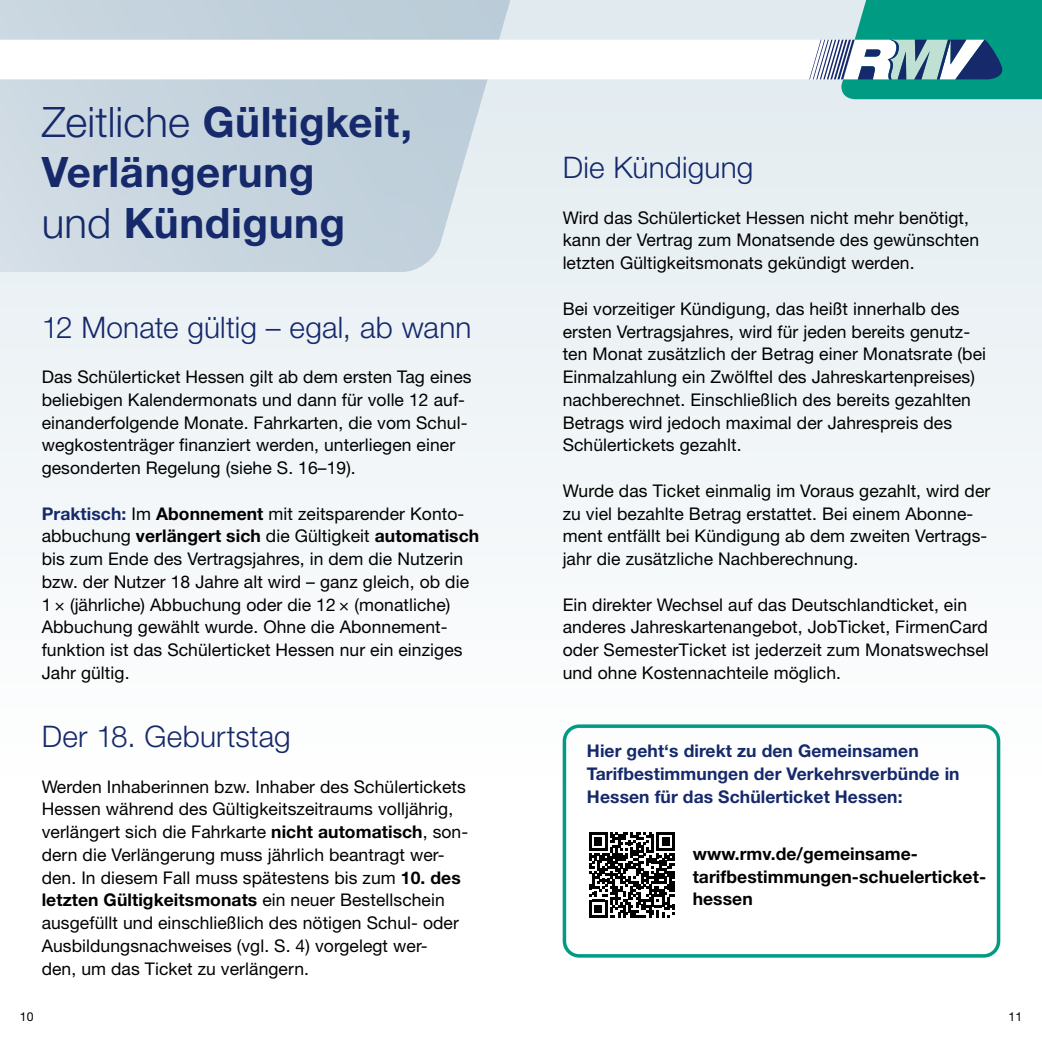
<style>
.page{position:relative;width:1042px;height:1042px;background:#fff}
.page>*{position:absolute;margin:0;border:0;box-sizing:border-box;transform-origin:0 0}
.Headline_1{font:700 42px "Helvetica Neue LT Std";letter-spacing:.015em;color:#15296b}
.Headline_2{font:300 29.75px "Helvetica Neue LT Std";letter-spacing:.005em;color:#15296b}
.Fließtext{font:17.5px/22.8px "Helvetica Neue LT Std";letter-spacing:.005em;color:#000}
.Fließtext-2{font:700 17.5px/22.8px "Helvetica Neue LT Std";letter-spacing:.005em;color:#15296b}
.Fließtext-3{font:700 17.5px/22.8px "Helvetica Neue LT Std";letter-spacing:.005em;color:#000}
.t1{font:12.25px "Helvetica Neue LT Std";color:#000}
.s1{font-weight:300}
.s2{font-weight:700;color:#15296b}
.s3{font-weight:700}
</style>
<div class="page">
<div style="left:0;top:0;width:1042px;height:776px;background:#f2f6f8"></div>
<svg style="left:0;top:99px;width:548px;height:173px"></svg>
<div style="left:563px;top:724px;width:437px;height:233px;border:4px solid #009b83;border-radius:15px"></div>
<svg style="left:589px;top:832px;width:86px;height:85px"></svg>
<svg style="left:0;top:0;width:1042px;height:99px"></svg>
<h1 class="Headline_1" style="left:42px;top:96px;width:372px"><span class="s1">Zeitliche</span> Gültigkeit,</h1>
<h1 class="Headline_1" style="left:42px;top:146px;width:274px">Verlängerung</h1>
<h1 class="Headline_1" style="left:42px;top:196px;width:305px"><span class="s1">und</span> Kündigung</h1>
<h2 class="Headline_2" style="left:42px;top:309px;width:431px">12 Monate gültig – egal, ab wann</h2>
<p class="Fließtext" style="left:42px;top:365px;width:431px">Das Schülerticket Hessen gilt ab dem ersten Tag eines beliebigen Kalendermonats und dann für volle 12 auf&shy;einanderfolgende Monate. Fahrkarten, die vom Schul&shy;wegkostenträger finanziert werden, unterliegen einer gesonderten Regelung (siehe S. 16–19).</p>
<p class="Fließtext" style="left:42px;top:502px;width:439px"><span class="s2">Praktisch:</span> Im <span class="s3">Abonnement</span> mit zeitsparender Konto&shy;abbuchung <span class="s3">verlängert sich</span> die Gültigkeit <span class="s3">automatisch </span>bis zum Ende des Vertragsjahres, in dem die Nutzerin bzw. der Nutzer 18 Jahre alt wird – ganz gleich, ob die 1 × (jährliche) Abbuchung oder die 12 × (monatliche)<br>Abbuchung gewählt wurde. Ohne die Abonnement&shy;funktion ist das Schülerticket Hessen nur ein einziges Jahr gültig.</p>
<h2 class="Headline_2" style="left:42px;top:718px;width:251px">Der 18. Geburtstag</h2>
<p class="Fließtext" style="left:42px;top:775px;width:428px">Werden Inhaberinnen bzw. Inhaber des Schülertickets Hessen während des Gültigkeitszeitraums volljährig, verlängert sich die Fahrkarte <span class="s3">nicht automatisch</span>, son&shy;dern die Verlängerung muss jährlich beantragt wer&shy;den. In diesem Fall muss spätestens bis zum <span class="s3">10. des letzten Gültigkeitsmonats</span> ein neuer Bestellschein ausgefüllt und einschließlich des nötigen Schul- oder Ausbildungsnachweises (vgl. S. 4) vorgelegt wer-<br>den, um das Ticket zu verlängern.</p>
<h2 class="Headline_2" style="left:563px;top:149px;width:192px">Die Kündigung</h2>
<p class="Fließtext" style="left:563px;top:206px;width:418px">Wird das Schülerticket Hessen nicht mehr benötigt, kann der Vertrag zum Monatsende des gewünschten letzten Gültigkeitsmonats gekündigt werden.</p>
<p class="Fließtext" style="left:563px;top:297px;width:425px">Bei vorzeitiger Kündigung, das heißt innerhalb des ersten Vertragsjahres, wird für jeden bereits genutz&shy;ten Monat zusätzlich der Betrag einer Monatsrate (bei Einmalzahlung ein Zwölftel des Jahreskartenpreises) nachberechnet. Einschließlich des bereits gezahlten Betrags wird jedoch maximal der Jahrespreis des Schülertickets gezahlt.</p>
<p class="Fließtext" style="left:563px;top:479px;width:429px">Wurde das Ticket einmalig im Voraus gezahlt, wird der zu viel bezahlte Betrag erstattet. Bei einem Abonne&shy;ment entfällt bei Kündigung ab dem zweiten Vertrags&shy;jahr die zusätzliche Nachberechnung.</p>
<p class="Fließtext" style="left:563px;top:593px;width:428px">Ein direkter Wechsel auf das Deutschlandticket, ein anderes Jahreskartenangebot, JobTicket, FirmenCard oder SemesterTicket ist jederzeit zum Monatswechsel und ohne Kostennachteile möglich.</p>
<p class="Fließtext-2" style="left:587px;top:739px;width:374px">Hier geht‘s direkt zu den Gemeinsamen<br>Tarifbestimmungen der Verkehrsverbünde in<br>Hessen für das Schülerticket Hessen:</p>
<p class="Fließtext-3" style="left:693px;top:842px;width:295px">www.rmv.de/gemeinsame&shy;tarifbestimmungen-schuelerticket&shy;hessen</p>
<p class="t1" style="left:20px;top:1009px;width:15px">10</p>
<p class="t1" style="left:1008px;top:1009px;width:15px">11</p>
</div>
